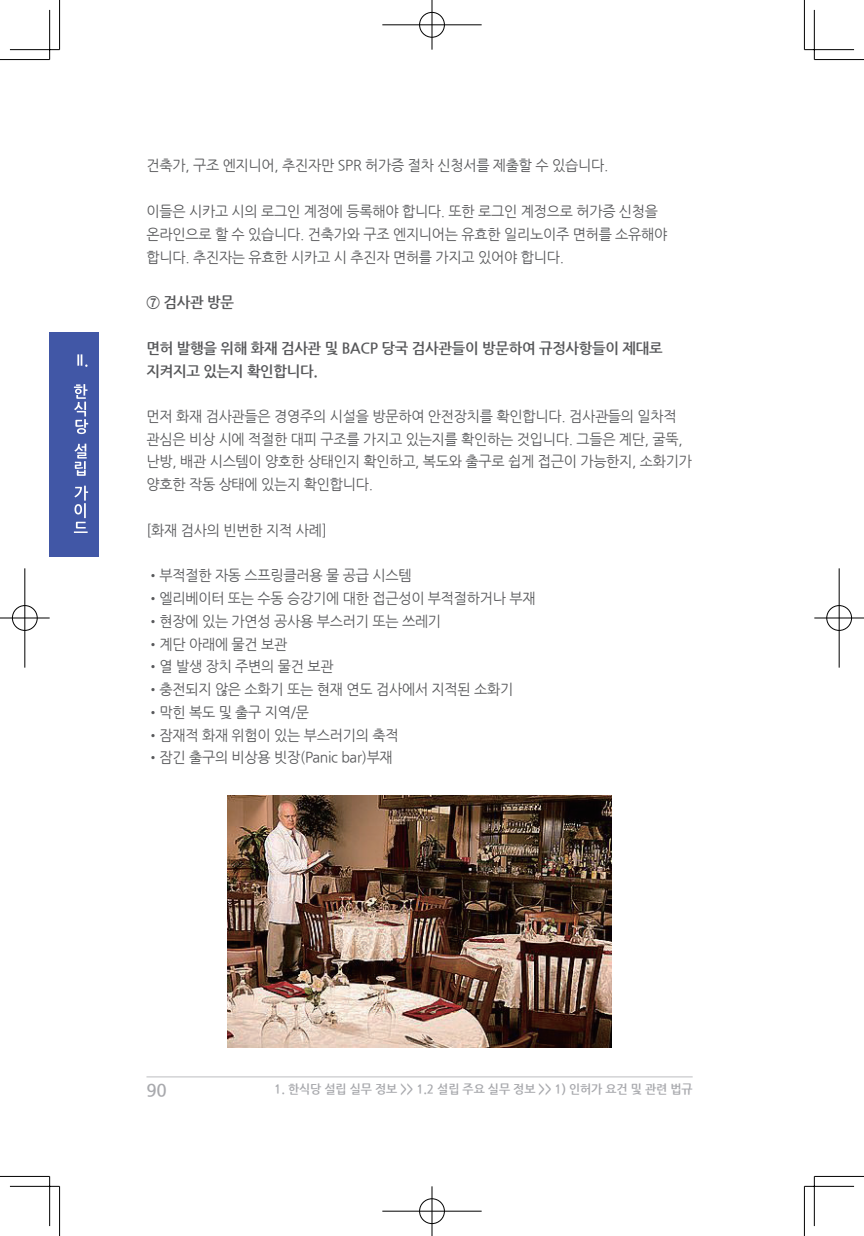
<style>
.page{position:relative;width:864px;height:1236px;background:#fff}
.page>*{position:absolute;margin:0;border:0;box-sizing:border-box;transform-origin:0 0}
.t1{font:700 17.5px "Nanum Gothic";color:#a8a9ad}
.본문강조{font:700 14.88px/22.8px "Nanum Gothic";letter-spacing:-.02em;color:#57585a}
.본문{font:14.53px/22.8px "Nanum Gothic";letter-spacing:-.02em;color:#57585a}
.위치선정_우{font:700 12.25px "Nanum Gothic";letter-spacing:-.01em;color:#a8a9ad}
</style>
<div class="page">
<hr style="left:146px;top:1076px;width:546px;height:1px;background:#bcbdc0">
<div style="left:50px;top:332px;width:49px;height:225px;background:#4157a6"></div>
<svg style="left:77px;top:354px;width:10px;height:13px"></svg>
<svg style="left:74px;top:384px;width:14px;height:50px"></svg>
<svg style="left:74px;top:443px;width:13px;height:33px"></svg>
<svg style="left:74px;top:485px;width:14px;height:48px"></svg>
<img style="left:227px;top:795px;width:384px;height:252px">
<hr style="left:0;top:59px;width:50px;height:1px;background:#000">
<hr style="left:814px;top:59px;width:49px;height:1px;background:#000">
<hr style="left:0;top:1175px;width:50px;height:1px;background:#000">
<hr style="left:814px;top:1175px;width:49px;height:1px;background:#000">
<hr style="left:59px;top:0;width:1px;height:50px;background:#000">
<hr style="left:59px;top:1186px;width:1px;height:49px;background:#000">
<hr style="left:803px;top:0;width:1px;height:50px;background:#000">
<hr style="left:803px;top:1186px;width:1px;height:49px;background:#000">
<hr style="left:10px;top:49px;width:50px;height:1px;background:#000">
<hr style="left:804px;top:49px;width:49px;height:1px;background:#000">
<hr style="left:10px;top:1185px;width:50px;height:1px;background:#000">
<hr style="left:804px;top:1185px;width:49px;height:1px;background:#000">
<hr style="left:49px;top:10px;width:1px;height:50px;background:#000">
<hr style="left:49px;top:1176px;width:1px;height:49px;background:#000">
<hr style="left:813px;top:10px;width:1px;height:50px;background:#000">
<hr style="left:813px;top:1176px;width:1px;height:49px;background:#000">
<div style="left:418px;top:11px;width:27px;height:27px;border:2px solid #fff;border-radius:50%"></div>
<hr style="left:382px;top:24px;width:99px;height:2px;background:#fff">
<hr style="left:430px;top:0;width:3px;height:50px;background:#fff">
<div style="left:419px;top:12px;width:25px;height:25px;border:1px solid #000;border-radius:50%"></div>
<hr style="left:382px;top:25px;width:99px;height:1px;background:#000">
<hr style="left:431px;top:0;width:1px;height:50px;background:#000">
<div style="left:418px;top:1197px;width:27px;height:27px;border:2px solid #fff;border-radius:50%"></div>
<hr style="left:382px;top:1209px;width:99px;height:3px;background:#fff">
<hr style="left:430px;top:1186px;width:3px;height:49px;background:#fff">
<div style="left:419px;top:1198px;width:25px;height:25px;border:1px solid #000;border-radius:50%"></div>
<hr style="left:382px;top:1210px;width:99px;height:1px;background:#000">
<hr style="left:431px;top:1186px;width:1px;height:49px;background:#000">
<div style="left:11px;top:604px;width:27px;height:27px;border:2px solid #fff;border-radius:50%"></div>
<hr style="left:0;top:616px;width:50px;height:3px;background:#fff">
<hr style="left:24px;top:568px;width:2px;height:99px;background:#fff">
<div style="left:12px;top:605px;width:25px;height:25px;border:1px solid #000;border-radius:50%"></div>
<hr style="left:0;top:617px;width:50px;height:1px;background:#000">
<hr style="left:25px;top:568px;width:1px;height:99px;background:#000">
<div style="left:825px;top:604px;width:27px;height:27px;border:2px solid #fff;border-radius:50%"></div>
<hr style="left:814px;top:616px;width:49px;height:3px;background:#fff">
<hr style="left:837px;top:568px;width:3px;height:99px;background:#fff">
<div style="left:826px;top:605px;width:25px;height:25px;border:1px solid #000;border-radius:50%"></div>
<hr style="left:814px;top:617px;width:49px;height:1px;background:#000">
<hr style="left:838px;top:568px;width:1px;height:99px;background:#000">
<p class="본문" style="left:146px;top:155px;width:463px">건축가, 구조 엔지니어, 추진자만 SPR 허가증 절차 신청서를 제출할 수 있습니다.</p>
<p class="본문" style="left:146px;top:200px;width:522px">이들은 시카고 시의 로그인 계정에 등록해야 합니다. 또한 로그인 계정으로 허가증 신청을 온라인으로 할 수 있습니다. 건축가와 구조 엔지니어는 유효한 일리노이주 면허를 소유해야 합니다. 추진자는 유효한 시카고 시 추진자 면허를 가지고 있어야 합니다.</p>
<p class="본문강조" style="left:146px;top:291px;width:89px">⑦ 검사관 방문</p>
<p class="본문강조" style="left:146px;top:337px;width:517px">면허 발행을 위해 화재 검사관 및 BACP 당국 검사관들이 방문하여 규정사항들이 제대로 지켜지고 있는지 확인합니다.</p>
<p class="본문" style="left:146px;top:405px;width:547px">먼저 화재 검사관들은 경영주의 시설을 방문하여 안전장치를 확인합니다. 검사관들의 일차적 관심은 비상 시에 적절한 대피 구조를 가지고 있는지를 확인하는 것입니다. 그들은 계단, 굴뚝, 난방, 배관 시스템이 양호한 상태인지 확인하고, 복도와 출구로 쉽게 접근이 가능한지, 소화기가 양호한 작동 상태에 있는지 확인합니다.</p>
<p class="본문" style="left:146px;top:519px;width:182px">[화재 검사의 빈번한 지적 사례]</p>
<p class="본문" style="left:146px;top:564px;width:266px">•부적절한 자동 스프링클러용 물 공급 시스템</p>
<p class="본문" style="left:146px;top:587px;width:390px">•엘리베이터 또는 수동 승강기에 대한 접근성이 부적절하거나 부재</p>
<p class="본문" style="left:146px;top:610px;width:296px">•현장에 있는 가연성 공사용 부스러기 또는 쓰레기</p>
<p class="본문" style="left:146px;top:632px;width:142px">•계단 아래에 물건 보관</p>
<p class="본문" style="left:146px;top:655px;width:189px">•열 발생 장치 주변의 물건 보관</p>
<p class="본문" style="left:146px;top:678px;width:368px">•충전되지 않은 소화기 또는 현재 연도 검사에서 지적된 소화기</p>
<p class="본문" style="left:146px;top:701px;width:164px">•막힌 복도 및 출구 지역/문</p>
<p class="본문" style="left:146px;top:723px;width:253px">•잠재적 화재 위험이 있는 부스러기의 축적</p>
<p class="본문" style="left:146px;top:746px;width:248px">•잠긴 출구의 비상용 빗장(Panic bar)부재</p>
<p class="t1" style="left:146px;top:1082px;width:22px">90</p>
<p class="위치선정_우" style="left:274px;top:1083px;width:420px">1. 한식당 설립 실무 정보 &gt;&gt; 1.2 설립 주요 실무 정보 &gt;&gt; 1) 인허가 요건 및 관련 법규</p>
</div>
